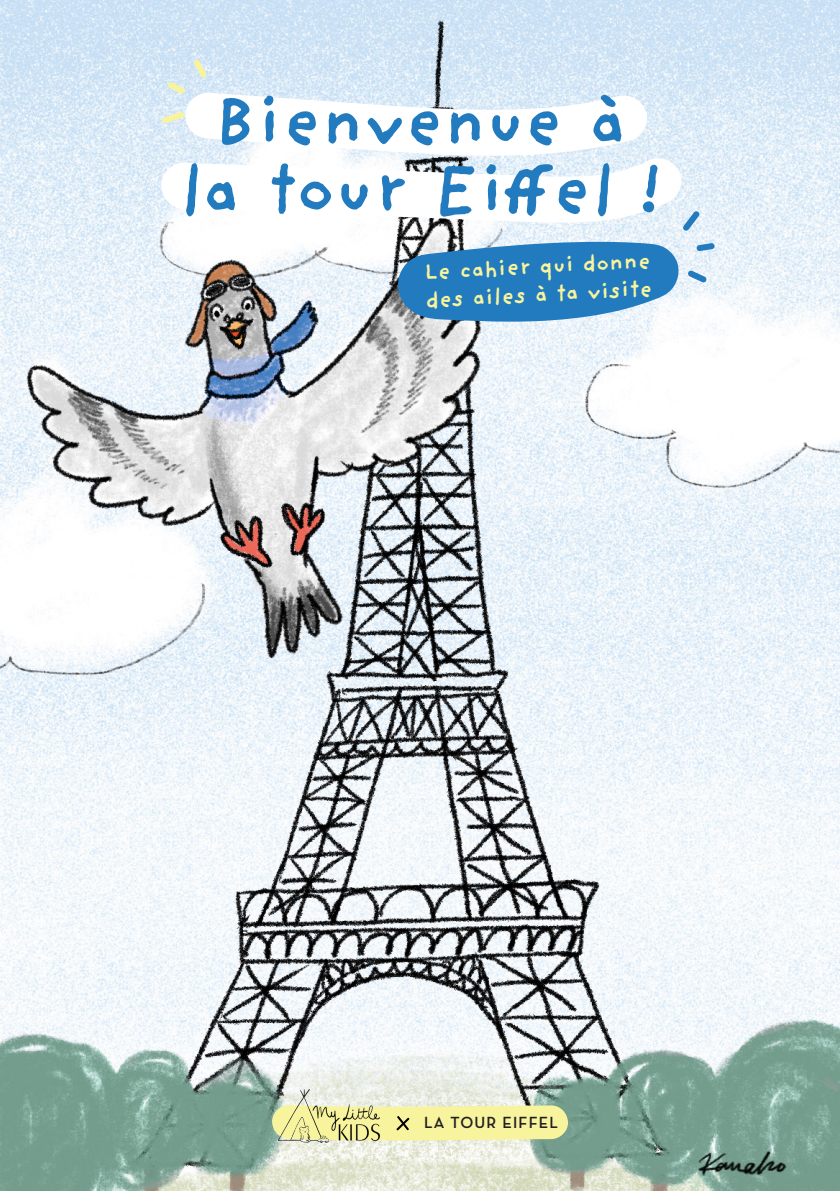
<style>
.page{position:relative;width:840px;height:1191px;background:#fff}
.page>*{position:absolute;margin:0;border:0;box-sizing:border-box;transform-origin:0 0}
.t1{font:700 70.2px "Providence Sans Pro";letter-spacing:.01em;color:#227bbf}
.t2{font:700 23.4px/28px "Providence Sans Pro";color:#f8f49e}
.t3{font:700 16.4px "Neutra Disp";letter-spacing:.075em;color:#231f20}
</style>
<div class="page">
<img style="left:0;top:0;width:839px;height:1191px">
<svg style="left:397px;top:241px;width:283px;height:81px"></svg>
<svg style="left:687px;top:270px;width:19px;height:13px"></svg>
<svg style="left:696px;top:243px;width:18px;height:8px"></svg>
<svg style="left:160px;top:59px;width:539px;height:172px"></svg>
<img style="left:278px;top:1090px;width:101px;height:52px">
<svg style="left:271px;top:1104px;width:297px;height:36px"></svg>
<img style="left:697px;top:1149px;width:89px;height:28px">
<p class="t1" style="left:213px;top:78px;width:414px">Bienvenue à</p>
<p class="t1" style="left:179px;top:147px;width:483px">la tour Eiffel !</p>
<p class="t2" style="left:423px;top:258px;width:228px;rotate:-3deg">Le cahier qui donne des ailes à ta visite</p>
<p class="t3" style="left:424px;top:1113px;width:135px">LA TOUR EIFFEL</p>
</div>
